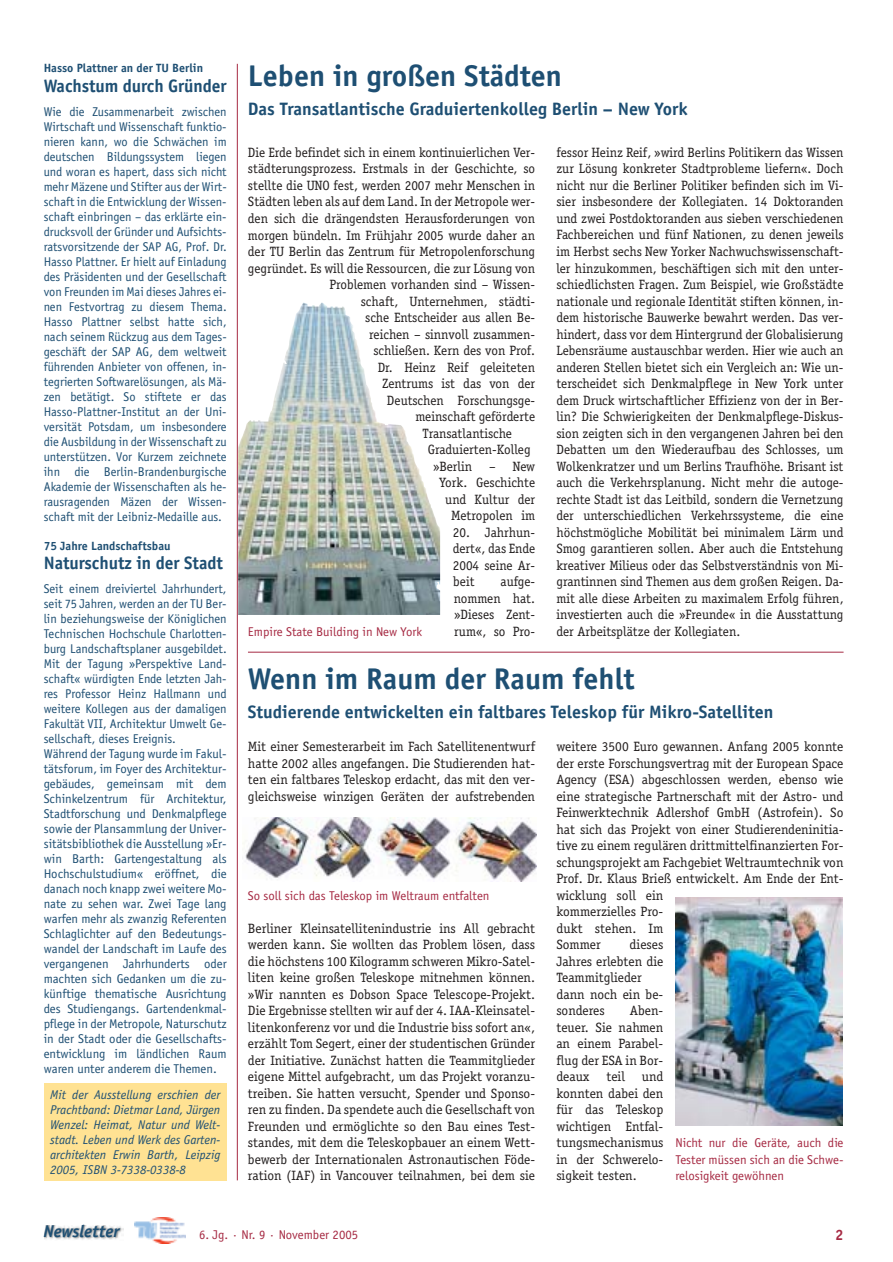
<style>
.page{position:relative;width:893px;height:1262px;background:#fff}
.page>*{position:absolute;margin:0;border:0;box-sizing:border-box;transform-origin:0 0}
.t1{font:700 30px "Officina Sans";color:#1e4f73}
.t2{font:700 18px "Officina Sans";color:#1e4f73}
.t3{font:italic 700 17.1px "Officina Sans";color:#1e4f73}
.t4{font:700 15px "Officina Sans";color:#a62a43}
.t5{font:13.5px/16.5px "Officina Serif";color:#231f1f;text-align:justify}
.t6{font:12.75px/15px "Officina Sans";color:#1e4f73;text-align:justify}
.t7{font:italic 12.75px/15px "Officina Sans";color:#1e4f73;text-align:justify}
.t8{font:12.75px/16.5px "Officina Sans";color:#a62a43;text-align:justify}
.t9{font:700 12px "Officina Sans";color:#1e4f73}
</style>
<div class="page">
<div style="left:44px;top:1083px;width:183px;height:97px;background:#ffe293"></div>
<img style="left:44px;top:1225px;width:80px;height:15px">
<img style="left:135px;top:1217px;width:51px;height:26px">
<img style="left:243px;top:817px;width:293px;height:65px">
<img style="left:238px;top:303px;width:202px;height:312px">
<img style="left:675px;top:897px;width:167px;height:228px">
<hr style="left:237px;top:64px;width:1px;height:1116px;background:#a62a43">
<hr style="left:248px;top:652px;width:595px;height:1px;background:#a62a43">
<p class="t9" style="left:44px;top:64px;width:161px">Hasso Plattner an der TU Berlin</p>
<h2 class="t2" style="left:44px;top:79px;width:184px">Wachstum durch Gründer</h2>
<p class="t6" style="left:44px;top:105px;width:184px">Wie die Zusammenarbeit zwischen Wirtschaft und Wissenschaft funktio&shy;nieren kann, wo die Schwächen im deutschen Bildungssystem liegen und woran es hapert, dass sich nicht mehr Mäzene und Stifter aus der Wirt&shy;schaft in die Entwicklung der Wissen&shy;schaft einbringen – das erklärte ein&shy;drucksvoll der Gründer und Aufsichts&shy;ratsvorsitzende der SAP AG, Prof. Dr.<br>Hasso Plattner. Er hielt auf Einladung des Präsidenten und der Gesellschaft von Freunden im Mai dieses Jahres ei&shy;nen Festvortrag zu diesem Thema.<br>Hasso Plattner selbst hatte sich, nach seinem Rückzug aus dem Tages&shy;geschäft der SAP AG, dem weltweit führenden Anbieter von offenen, in&shy;tegrierten Softwarelösungen, als Mä&shy;zen betätigt. So stiftete er das Hasso-Plattner-Institut an der Uni&shy;versität Potsdam, um insbesondere die Ausbildung in der Wissenschaft zu unterstützen. Vor Kurzem zeichnete ihn die Berlin-Brandenburgische Akademie der Wissenschaften als he&shy;rausragenden Mäzen der Wissen&shy;schaft mit der Leibniz-Medaille aus.</p>
<p class="t9" style="left:44px;top:541px;width:128px">75 Jahre Landschaftsbau</p>
<h2 class="t2" style="left:44px;top:556px;width:180px">Naturschutz in der Stadt</h2>
<p class="t6" style="left:44px;top:582px;width:184px;text-align:left">Seit einem dreiviertel Jahrhundert, seit 75 Jahren, werden an der TU Ber&shy;lin beziehungsweise der Königlichen Technischen Hochschule Charlotten&shy;burg Landschaftsplaner ausgebildet.<br>Mit der Tagung »Perspektive Land&shy;schaft« würdigten Ende letzten Jah&shy;res Professor Heinz Hallmann und weitere Kollegen aus der damaligen Fakultät VII, Architektur Umwelt Ge&shy;sellschaft, dieses Ereignis.<br>Während der Tagung wurde im Fakul&shy;tätsforum, im Foyer des Architektur&shy;gebäudes, gemeinsam mit dem Schinkelzentrum für Architektur, Stadtforschung und Denkmalpflege sowie der Plansammlung der Univer&shy;sitätsbibliothek die Ausstellung »Er&shy;win Barth: Gartengestaltung als Hochschulstudium« eröffnet, die danach noch knapp zwei weitere Mo&shy;nate zu sehen war. Zwei Tage lang warfen mehr als zwanzig Referenten Schlaglichter auf den Bedeutungs&shy;wandel der Landschaft im Laufe des vergangenen Jahrhunderts oder machten sich Gedanken um die zu&shy;künftige thematische Ausrichtung des Studiengangs. Gartendenkmal&shy;pflege in der Metropole, Naturschutz in der Stadt oder die Gesellschafts&shy;entwicklung im ländlichen Raum waren unter anderem die Themen.</p>
<p class="t7" style="left:50px;top:1087px;width:172px">Mit der Ausstellung erschien der Prachtband: Dietmar Land, Jürgen Wenzel: Heimat, Natur und Welt&shy;stadt. Leben und Werk des Garten&shy;architekten Erwin Barth, Leipzig 2005, ISBN 3-7338-0338-8</p>
<h1 class="t1" style="left:248px;top:64px;width:315px">Leben in großen Städten</h1>
<h2 class="t2" style="left:248px;top:102px;width:441px">Das Transatlantische Graduiertenkolleg Berlin – New York</h2>
<p class="t5" style="left:248px;top:145px;width:289px">Die Erde befindet sich in einem kontinuierlichen Ver-</p>
<p class="t5" style="left:248px;top:162px;width:288px">städterungsprozess. Erstmals in der Geschichte, so</p>
<p class="t5" style="left:248px;top:178px;width:289px">stellte die UNO fest, werden 2007 mehr Menschen in</p>
<p class="t5" style="left:248px;top:195px;width:289px">Städten leben als auf dem Land. In der Metropole wer-</p>
<p class="t5" style="left:248px;top:211px;width:289px">den sich die drängendsten Herausforderungen von</p>
<p class="t5" style="left:248px;top:228px;width:289px">morgen bündeln. Im Frühjahr 2005 wurde daher an</p>
<p class="t5" style="left:248px;top:244px;width:288px">der TU Berlin das Zentrum für Metropolenforschung</p>
<p class="t5" style="left:248px;top:261px;width:289px">gegründet. Es will die Ressourcen, die zur Lösung von</p>
<p class="t5" style="left:329px;top:277px;width:207px">Problemen vorhanden sind – Wissen-</p>
<p class="t5" style="left:361px;top:294px;width:176px">schaft, Unternehmen, städti-</p>
<p class="t5" style="left:365px;top:310px;width:171px">sche Entscheider aus allen Be-</p>
<p class="t5" style="left:369px;top:327px;width:167px">reichen – sinnvoll zusammen-</p>
<p class="t5" style="left:373px;top:343px;width:163px">schließen. Kern des von Prof.</p>
<p class="t5" style="left:377px;top:360px;width:159px">Dr. Heinz Reif geleiteten</p>
<p class="t5" style="left:382px;top:376px;width:154px">Zentrums ist das von der</p>
<p class="t5" style="left:387px;top:393px;width:150px">Deutschen Forschungsge-</p>
<p class="t5" style="left:415px;top:409px;width:121px">meinschaft geförderte</p>
<p class="t5" style="left:422px;top:426px;width:91px">Transatlantische</p>
<p class="t5" style="left:427px;top:442px;width:104px">Graduierten-Kolleg</p>
<p class="t5" style="left:433px;top:459px;width:41px">»Berlin</p>
<p class="t5" style="left:556px;top:145px;width:289px">fessor Heinz Reif, »wird Berlins Politikern das Wissen zur Lösung konkreter Stadtprobleme liefern«. Doch nicht nur die Berliner Politiker befinden sich im Vi&shy;sier insbesondere der Kollegiaten. 14 Doktoranden und zwei Postdoktoranden aus sieben verschiedenen Fachbereichen und fünf Nationen, zu denen jeweils im Herbst sechs New Yorker Nachwuchswissenschaft&shy;ler hinzukommen, beschäftigen sich mit den unter&shy;schiedlichsten Fragen. Zum Beispiel, wie Großstädte nationale und regionale Identität stiften können, in&shy;dem historische Bauwerke bewahrt werden. Das ver&shy;hindert, dass vor dem Hintergrund der Globalisierung Lebensräume austauschbar werden. Hier wie auch an anderen Stellen bietet sich ein Vergleich an: Wie un&shy;terscheidet sich Denkmalpflege in New York unter dem Druck wirtschaftlicher Effizienz von der in Ber&shy;lin? Die Schwierigkeiten der Denkmalpflege-Diskus&shy;sion zeigten sich in den vergangenen Jahren bei den Debatten um den Wiederaufbau des Schlosses, um Wolkenkratzer und um Berlins Traufhöhe. Brisant ist auch die Verkehrsplanung. Nicht mehr die autoge&shy;rechte Stadt ist das Leitbild, sondern die Vernetzung der unterschiedlichen Verkehrssysteme, die eine höchstmögliche Mobilität bei minimalem Lärm und Smog garantieren sollen. Aber auch die Entstehung kreativer Milieus oder das Selbstverständnis von Mi&shy;grantinnen sind Themen aus dem großen Reigen. Da&shy;mit alle diese Arbeiten zu maximalem Erfolg führen, investierten auch die »Freunde« in die Ausstattung der Arbeitsplätze der Kollegiaten.</p>
<h1 class="t1" style="left:248px;top:667px;width:388px">Wenn im Raum der Raum fehlt</h1>
<h2 class="t2" style="left:248px;top:705px;width:527px">Studierende entwickelten ein faltbares Teleskop für Mikro-Satelliten</h2>
<p class="t5" style="left:248px;top:739px;width:289px">Mit einer Semesterarbeit im Fach Satellitenentwurf hatte 2002 alles angefangen. Die Studierenden hat&shy;ten ein faltbares Teleskop erdacht, das mit den ver&shy;gleichsweise winzigen Geräten der aufstrebenden</p>
<p class="t5" style="left:439px;top:459px;width:97px;text-align:right">– New<br>York. Geschichte und Kultur der<br>Metropolen im</p>
<p class="t5" style="left:453px;top:525px;width:84px">20. Jahrhun&shy;dert«, das Ende 2004 seine Ar&shy;beit</p>
<p class="t5" style="left:453px;top:574px;width:83px;text-indent:47px">aufge&shy;nommen hat. »Dieses Zent&shy;rum«, so Pro-</p>
<p class="t8" style="left:248px;top:624px;width:176px">Empire State Building in New York</p>
<p class="t5" style="left:556px;top:739px;width:289px;text-align:left">weitere 3500 Euro gewannen. Anfang 2005 konnte der erste Forschungsvertrag mit der European Space Agency (ESA) abgeschlossen werden, ebenso wie eine strategische Partnerschaft mit der Astro- und Feinwerktechnik Adlershof GmbH (Astrofein). So hat sich das Projekt von einer Studierendeninitia&shy;tive zu einem regulären drittmittelfinanzierten For&shy;schungsprojekt am Fachgebiet Weltraumtechnik von Prof. Dr. Klaus Brieß entwickelt. Am Ende der Ent&shy;wicklung soll ein<br>kommerzielles Pro-<br>dukt stehen. Im<br>Sommer</p>
<p class="t8" style="left:248px;top:888px;width:243px">So soll sich das Teleskop im Weltraum entfalten</p>
<p class="t5" style="left:248px;top:921px;width:289px">Berliner Kleinsatellitenindustrie ins All gebracht werden kann. Sie wollten das Problem lösen, dass die höchstens 100 Kilogramm schweren Mikro-Satel&shy;liten keine großen Teleskope mitnehmen können. »Wir nannten es Dobson Space Telescope-Projekt.<br>Die Ergebnisse stellten wir auf der 4. IAA-Kleinsatel&shy;litenkonferenz vor und die Industrie biss sofort an«, erzählt Tom Segert, einer der studentischen Gründer der Initiative. Zunächst hatten die Teammitglieder eigene Mittel aufgebracht, um das Projekt voranzu&shy;treiben. Sie hatten versucht, Spender und Sponso&shy;ren zu finden. Da spendete auch die Gesellschaft von Freunden und ermöglichte so den Bau eines Test&shy;standes, mit dem die Teleskopbauer an einem Wett&shy;bewerb der Internationalen Astronautischen Föde&shy;ration (IAF) in Vancouver teilnahmen, bei dem sie</p>
<p class="t5" style="left:556px;top:937px;width:108px;text-align:left;text-indent:73px">dieses<br>Jahres erlebten die<br>Teammitglieder dann noch ein be&shy;sonderes</p>
<p class="t5" style="left:556px;top:1003px;width:108px;text-indent:73px">Aben&shy;teuer. Sie nahmen an einem Parabel&shy;flug der ESA in Bor&shy;deaux teil und konnten dabei den für das Teleskop wichtigen Entfal&shy;tungsmechanismus in der Schwerelo&shy;sigkeit testen.</p>
<p class="t8" style="left:675px;top:1135px;width:170px">Nicht nur die Geräte, auch die Tester müssen sich an die Schwe&shy;relosigkeit gewöhnen</p>
<p class="t3" style="left:43px;top:1224px;width:77px">Newsletter</p>
<p class="t8" style="left:199px;top:1227px;width:161px">6. Jg. · Nr. 9 · November 2005</p>
<p class="t4" style="left:835px;top:1228px;width:10px">2</p>
</div>
